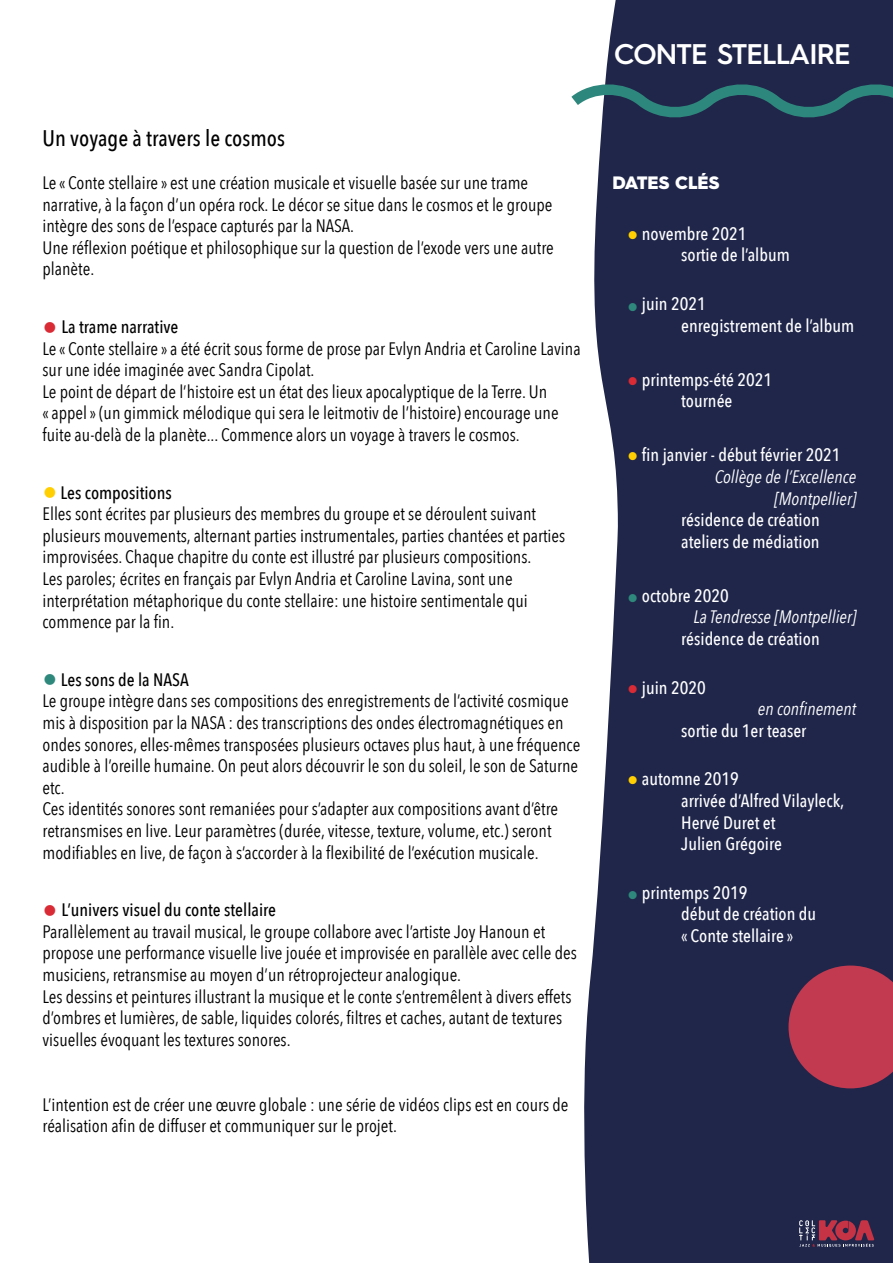
<style>
.page{position:relative;width:893px;height:1263px;background:#fff}
.page>*{position:absolute;margin:0;border:0;box-sizing:border-box;transform-origin:0 0}
.t1{font:600 28.5px "Hurme Geometric Sans 4";letter-spacing:-.03em;color:#fff}
.t2{font:500 22.5px "Avenir Next Condensed";color:#000}
.t3{font:18px/21.6px "Avenir Next Condensed";color:#000}
.t4{font:500 18px/21.6px "Avenir Next Condensed";color:#fff}
.t5{font:italic 18px/21.6px "Avenir Next Condensed";color:#fff}
.t6{font:900 18px "Hurme Geometric Sans 4";color:#fff}
.s1{font-weight:500;font-size:30px;color:#d92b35}
.s2{font-weight:500}
.s3{font-weight:500;font-size:30px;color:#ffcf01}
.s4{font-weight:500;font-size:30px;color:#2f887c}
.s5{font-size:22.5px;color:#ffcf01}
.s6{font-size:22.5px;color:#2f887c}
.s7{font-size:22.5px;color:#d92b35}
.s8{font-weight:500;font-style:normal;font-size:22.5px;color:#2f887c}
.s9{font-weight:500;font-style:normal}
</style>
<div class="page">
<svg style="left:584px;top:0;width:71px;height:1263px;fill:#20264a"></svg>
<div style="left:655px;top:0;width:238px;height:1263px;background:#20264a"></div>
<svg style="left:571px;top:71px;width:322px;height:60px"></svg>
<svg style="left:799px;top:1220px;width:75px;height:27px"></svg>
<svg style="left:788px;top:965px;width:105px;height:123px"></svg>
<p class="t2" style="left:43px;top:124px;width:244px">Un voyage à travers le cosmos</p>
<p class="t3" style="left:43px;top:171px;width:513px">Le « Conte stellaire » est une création musicale et visuelle basée sur une trame narrative, à la façon d’un opéra rock. Le décor se situe dans le cosmos et le groupe intègre des sons de l’espace capturés par la NASA.<br>Une réflexion poétique et philosophique sur la question de l’exode vers une autre planète.</p>
<p class="t3" style="left:43px;top:315px;width:540px"><span class="s1">•</span> <span class="s2">La trame narrative<br></span>Le « Conte stellaire » a été écrit sous forme de prose par Evlyn Andria et Caroline Lavina sur une idée imaginée avec Sandra Cipolat.<br>Le point de départ de l’histoire est un état des lieux apocalyptique de la Terre. Un<br>« appel » (un gimmick mélodique qui sera le leitmotiv de l’histoire) encourage une fuite au-delà de la planète... Commence alors un voyage à travers le cosmos.</p>
<p class="t3" style="left:43px;top:481px;width:524px"><span class="s3">•</span> <span class="s2">Les compositions<br></span>Elles sont écrites par plusieurs des membres du groupe et se déroulent suivant plusieurs mouvements, alternant parties instrumentales, parties chantées et parties improvisées. Chaque chapitre du conte est illustré par plusieurs compositions.<br>Les paroles; écrites en français par Evlyn Andria et Caroline Lavina, sont une interprétation métaphorique du conte stellaire: une histoire sentimentale qui commence par la fin.</p>
<p class="t3" style="left:43px;top:668px;width:539px"><span class="s4">•</span> <span class="s2">Les sons de la NASA<br></span>Le groupe intègre dans ses compositions des enregistrements de l’activité cosmique mis à disposition par la NASA : des transcriptions des ondes électromagnétiques en ondes sonores, elles-mêmes transposées plusieurs octaves plus haut, à une fréquence audible à l’oreille humaine. On peut alors découvrir le son du soleil, le son de Saturne etc.<br>Ces identités sonores sont remaniées pour s’adapter aux compositions avant d’être retransmises en live. Leur paramètres (durée, vitesse, texture, volume, etc.) seront modifiables en live, de façon à s’accorder à la flexibilité de l’exécution musicale.</p>
<p class="t3" style="left:43px;top:898px;width:536px"><span class="s1">•</span> <span class="s2">L’univers visuel du conte stellaire<br></span>Parallèlement au travail musical, le groupe collabore avec l’artiste Joy Hanoun et propose une performance visuelle live jouée et improvisée en parallèle avec celle des musiciens, retransmise au moyen d’un rétroprojecteur analogique.<br>Les dessins et peintures illustrant la musique et le conte s’entremêlent à divers effets d’ombres et lumières, de sable, liquides colorés, filtres et caches, autant de textures visuelles évoquant les textures sonores.</p>
<p class="t3" style="left:43px;top:1093px;width:528px">L’intention est de créer une œuvre globale : une série de vidéos clips est en cours de réalisation afin de diffuser et communiquer sur le projet.</p>
<h1 class="t1" style="left:614px;top:34px;width:238px">CONTE STELLAIRE</h1>
<p class="t6" style="left:612px;top:170px;width:109px">DATES CLÉS</p>
<p class="t4" style="left:681px;top:223px;width:110px;text-indent:-54px"><span class="s5">•</span> novembre 2021<br>sortie de l’album</p>
<p class="t4" style="left:681px;top:293px;width:174px;text-indent:-54px"><span class="s6">•</span> juin 2021<br>enregistrement de l’album</p>
<p class="t4" style="left:681px;top:369px;width:92px;text-indent:-54px"><span class="s7">•</span> printemps-été 2021 tournée</p>
<p class="t4" style="left:627px;top:444px;width:215px"><span class="s5">•</span> fin janvier - début février 2021</p>
<p class="t5" style="left:715px;top:466px;width:143px">Collège de l’Excellence</p>
<p class="t5" style="left:774px;top:487px;width:83px">[Montpellier]</p>
<p class="t4" style="left:681px;top:509px;width:140px">résidence de création ateliers de médiation</p>
<p class="t5" style="left:693px;top:585px;width:164px;text-indent:-66px"><span class="s8">•</span> <span class="s9">octobre 2020<br></span>La Tendresse [Montpellier]</p>
<p class="t4" style="left:681px;top:628px;width:140px">résidence de création</p>
<p class="t4" style="left:627px;top:676px;width:80px"><span class="s7">•</span> juin 2020</p>
<p class="t5" style="left:758px;top:698px;width:100px">en confinement</p>
<p class="t4" style="left:681px;top:720px;width:127px">sortie du 1er teaser</p>
<p class="t4" style="left:681px;top:768px;width:165px;text-indent:-54px"><span class="s5">•</span> automne 2019<br>arrivée d’Alfred Vilayleck,<br>Hervé Duret et<br>Julien Grégoire</p>
<p class="t4" style="left:681px;top:882px;width:137px;text-indent:-54px"><span class="s6">•</span> printemps 2019<br>début de création du « Conte stellaire »</p>
</div>
